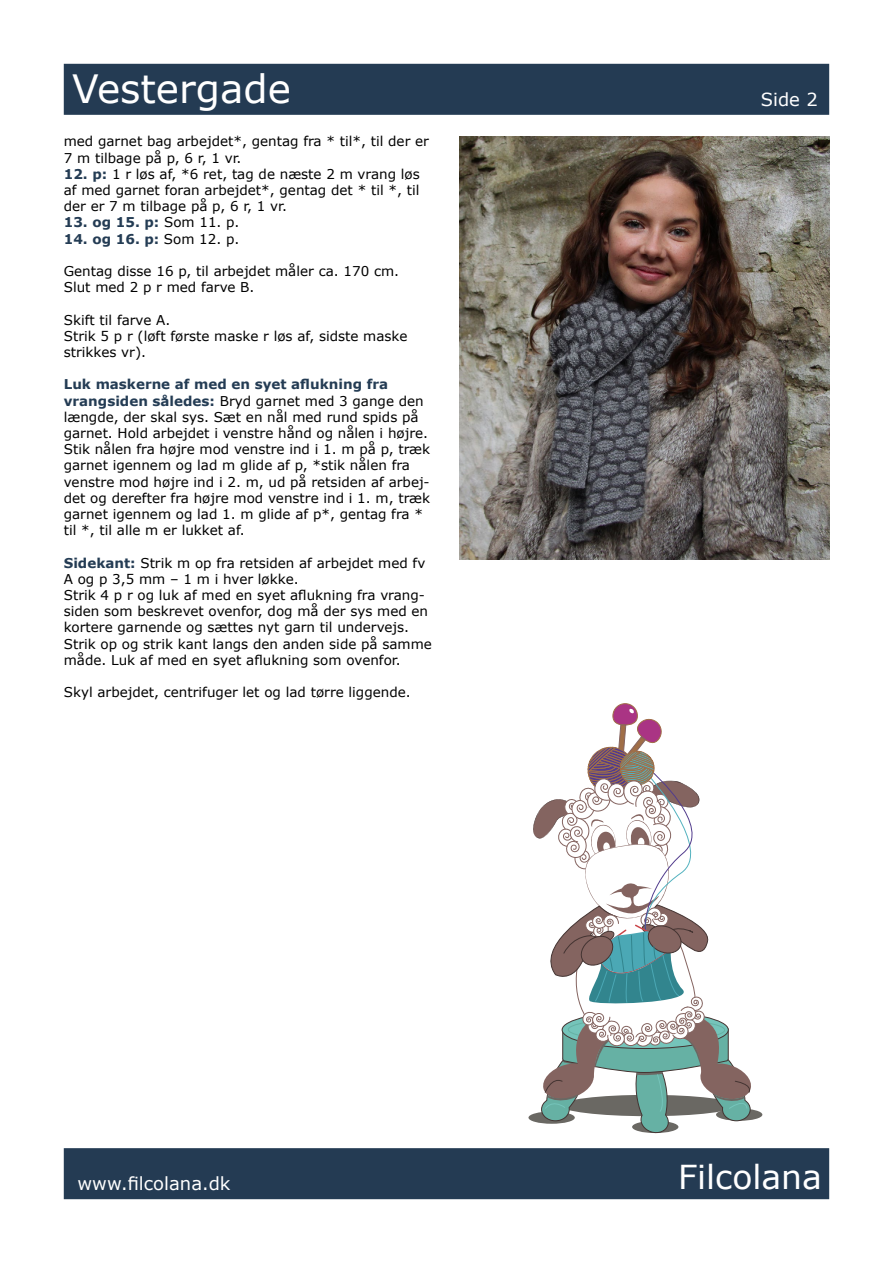
<style>
.page{position:relative;width:893px;height:1263px;background:#fff}
.page>*{position:absolute;margin:0;border:0;box-sizing:border-box;transform-origin:0 0}
.t1{font:39px "Verdana";color:#fff}
.t2{font:33px "Verdana";color:#fff}
.t3{font:18px "Verdana";color:#fff}
.t4{font:13.5px/16.2px "Verdana";color:#000}
.t5{font:700 13.5px "Verdana";color:#243c54}
.s1{font-weight:700;color:#243c54}
.s2{font-weight:400;color:#000}
</style>
<div class="page">
<div style="left:64px;top:64px;width:765px;height:51px;background:#243b53;border:2px solid #243c54"></div>
<div style="left:64px;top:1148px;width:765px;height:51px;background:#243b53;border:2px solid #243c54"></div>
<div style="left:716px;top:1108px;width:46px;height:13px;background:#6a6863;border-radius:50%"></div>
<svg style="left:528px;top:703px;width:225px;height:431px"></svg>
<img style="left:459px;top:136px;width:370px;height:423px">
<h1 class="t1" style="left:72px;top:62px;width:220px">Vestergade</h1>
<p class="t4" style="left:64px;top:133px;width:367px">med garnet bag arbejdet*, gentag fra * til*, til der er<br>7 m tilbage på p, 6 r, 1 vr.</p>
<p class="t4" style="left:64px;top:166px;width:357px;text-align:justify"><span class="s1">12. p:</span> 1 r løs af, *6 ret, tag de næste 2 m vrang løs af med garnet foran arbejdet*, gentag det * til *, til der er 7 m tilbage på p, 6 r, 1 vr.</p>
<p class="t5" style="left:64px;top:213px;width:177px">13. og 15. p: <span class="s2">Som 11. p.</span></p>
<p class="t5" style="left:64px;top:229px;width:177px">14. og 16. p: <span class="s2">Som 12. p.</span></p>
<p class="t4" style="left:64px;top:263px;width:337px">Gentag disse 16 p, til arbejdet måler ca. 170 cm.<br>Slut med 2 p r med farve B.</p>
<p class="t4" style="left:64px;top:311px;width:345px">Skift til farve A.<br>Strik 5 p r (løft første maske r løs af, sidste maske strikkes vr).</p>
<p class="t4" style="left:64px;top:376px;width:368px"><span class="s1">Luk maskerne af med en syet aflukning fra vrangsiden således:</span> Bryd garnet med 3 gange den længde, der skal sys. Sæt en nål med rund spids på garnet. Hold arbejdet i venstre hånd og nålen i højre.<br>Stik nålen fra højre mod venstre ind i 1. m på p, træk garnet igennem og lad m glide af p, *stik nålen fra venstre mod højre ind i 2. m, ud på retsiden af arbej&shy;det og derefter fra højre mod venstre ind i 1. m, træk garnet igennem og lad 1. m glide af p*, gentag fra * til *, til alle m er lukket af.</p>
<p class="t4" style="left:64px;top:554px;width:370px"><span class="s1">Sidekant:</span> Strik m op fra retsiden af arbejdet med fv A og p 3,5 mm – 1 m i hver løkke.<br>Strik 4 p r og luk af med en syet aflukning fra vrang&shy;siden som beskrevet ovenfor, dog må der sys med en kortere garnende og sættes nyt garn til undervejs.<br>Strik op og strik kant langs den anden side på samme måde. Luk af med en syet aflukning som ovenfor.</p>
<p class="t4" style="left:64px;top:684px;width:348px">Skyl arbejdet, centrifuger let og lad tørre liggende.</p>
<h3 class="t3" style="left:761px;top:87px;width:58px">Side 2</h3>
<h3 class="t3" style="left:78px;top:1171px;width:154px">www.filcolana.dk</h3>
<h2 class="t2" style="left:678px;top:1155px;width:145px">Filcolana</h2>
</div>
